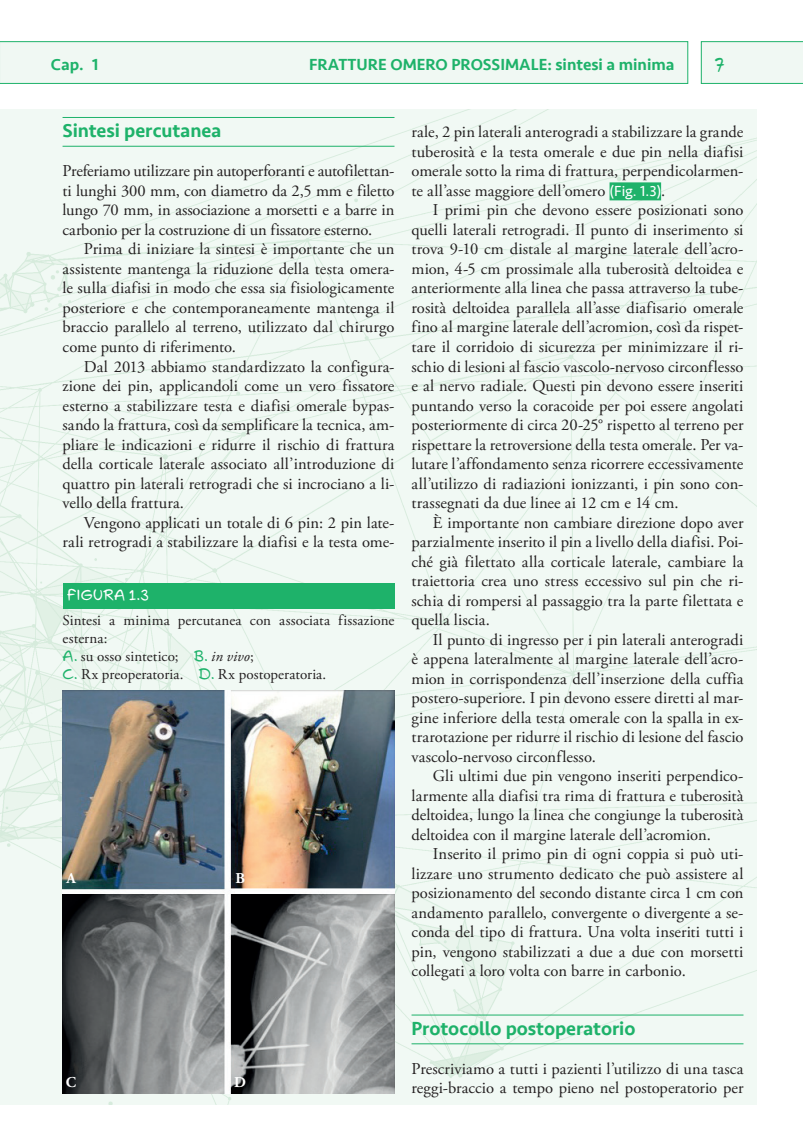
<style>
.page{position:relative;width:803px;height:1144px;background:#fff}
.page>*{position:absolute;margin:0;border:0;box-sizing:border-box;transform-origin:0 0}
.t1{font:500 19.5px "Seravek";letter-spacing:-.005em;color:#1eb26a}
.t2{font:19.5px "Swing King";color:#1eb26a;scale:.9 1}
.t3{font:16.5px/19.5px "Adobe Garamond Pro";letter-spacing:.005em;color:#231f20;text-align:justify}
.t4{font:500 16.5px "Seravek";color:#1eb26a}
.t5{font:15px/18px "Adobe Garamond Pro";letter-spacing:.01em;color:#231f20}
.t6{font:15px "Swing King";letter-spacing:.025em;color:#fff}
.t7{font:700 15px "Adobe Garamond Pro";color:#fff}
.s1{font-family:"Swing King";color:#1eb26a}
.s2{font-style:italic}
.s3{font-family:"Seravek";font-size:15px;color:#fff}
</style>
<div class="page">
<div style="left:0;top:109px;width:756px;height:995px;background:#f1f9f4"></div>
<div style="left:0;top:42px;width:687px;height:41px;background:#f0f8f3"></div>
<div style="left:0;top:41px;width:688px;height:43px;border:1px solid #1eb26a"></div>
<svg style="left:700px;top:41px;width:102px;height:43px"></svg>
<hr style="left:62px;top:117px;width:332px;height:1px;background:#1eb26a">
<hr style="left:62px;top:146px;width:332px;height:1px;background:#1eb26a">
<div style="left:609px;top:182px;width:52px;height:18px;background:#1eb26a"></div>
<hr style="left:411px;top:1014px;width:332px;height:1px;background:#1eb26a">
<hr style="left:411px;top:1043px;width:332px;height:1px;background:#1eb26a">
<div style="left:63px;top:583px;width:331px;height:25px;background:#1eb26a"></div>
<img style="left:63px;top:690px;width:331px;height:403px">
<p class="t4" style="left:51px;top:54px;width:49px">Cap. 1</p>
<p class="t4" style="left:309px;top:54px;width:367px">FRATTURE OMERO PROSSIMALE: sintesi a minima</p>
<p class="t2" style="left:714px;top:52px;width:13px">7</p>
<p class="t1" style="left:62px;top:119px;width:160px">Sintesi percutanea</p>
<p class="t3" style="left:62px;top:162px;width:333px">Preferiamo utilizzare pin autoperforanti e autofilettan&shy;ti lunghi 300 mm, con diametro da 2,5 mm e filetto lungo 70 mm, in associazione a morsetti e a barre in carbonio per la costruzione di un fissatore esterno.</p>
<p class="t3" style="left:62px;top:240px;width:333px;text-indent:21px">Prima di iniziare la sintesi è importante che un assistente mantenga la riduzione della testa omera&shy;le sulla diafisi in modo che essa sia fisiologicamente posteriore e che contemporaneamente mantenga il braccio parallelo al terreno, utilizzato dal chirurgo come punto di riferimento.</p>
<p class="t3" style="left:62px;top:357px;width:333px;text-indent:21px">Dal 2013 abbiamo standardizzato la configura&shy;zione dei pin, applicandoli come un vero fissatore esterno a stabilizzare testa e diafisi omerale bypas&shy;sando la frattura, così da semplificare la tecnica, am&shy;pliare le indicazioni e ridurre il rischio di frattura della corticale laterale associato all’introduzione di quattro pin laterali retrogradi che si incrociano a li&shy;vello della frattura.</p>
<p class="t3" style="left:62px;top:513px;width:333px;text-align:right">Vengono applicati un totale di 6 pin: 2 pin late&shy;rali retrogradi a stabilizzare la diafisi e la testa ome-</p>
<p class="t6" style="left:67px;top:586px;width:84px">FIGURA 1.3</p>
<p class="t5" style="left:62px;top:612px;width:333px">Sintesi a minima percutanea con associata fissazione esterna:<br><span class="s1">A.</span> su osso sintetico; <span class="s1">B.</span> <span class="s2">in vivo</span>;<br><span class="s1">C.</span> Rx preoperatoria. <span class="s1">D.</span> Rx postoperatoria.</p>
<p class="t7" style="left:66px;top:869px;width:11px">A</p>
<p class="t7" style="left:66px;top:1073px;width:12px">C</p>
<p class="t7" style="left:235px;top:869px;width:11px">B</p>
<p class="t7" style="left:234px;top:1073px;width:13px">D</p>
<p class="t3" style="left:411px;top:123px;width:333px">rale, 2 pin laterali anterogradi a stabilizzare la grande tuberosità e la testa omerale e due pin nella diafisi omerale sotto la rima di frattura, perpendicolarmen&shy;te all’asse maggiore dell’omero <span class="s3">(Fig. 1.3)</span>.</p>
<p class="t3" style="left:411px;top:201px;width:333px;text-indent:21px">I primi pin che devono essere posizionati sono quelli laterali retrogradi. Il punto di inserimento si trova 9-10 cm distale al margine laterale dell’acro&shy;mion, 4-5 cm prossimale alla tuberosità deltoidea e anteriormente alla linea che passa attraverso la tube&shy;rosità deltoidea parallela all’asse diafisario omerale fino al margine laterale dell’acromion, così da rispet&shy;tare il corridoio di sicurezza per minimizzare il ri&shy;schio di lesioni al fascio vascolo-nervoso circonflesso e al nervo radiale. Questi pin devono essere inseriti puntando verso la coracoide per poi essere angolati posteriormente di circa 20-25° rispetto al terreno per rispettare la retroversione della testa omerale. Per va&shy;lutare l’affondamento senza ricorrere eccessivamente all’utilizzo di radiazioni ionizzanti, i pin sono con&shy;trassegnati da due linee ai 12 cm e 14 cm.</p>
<p class="t3" style="left:411px;top:513px;width:333px;text-indent:21px">È importante non cambiare direzione dopo aver parzialmente inserito il pin a livello della diafisi. Poi&shy;ché già filettato alla corticale laterale, cambiare la traiettoria crea uno stress eccessivo sul pin che ri&shy;schia di rompersi al passaggio tra la parte filettata e quella liscia.</p>
<p class="t3" style="left:411px;top:630px;width:333px;text-indent:21px">Il punto di ingresso per i pin laterali anterogradi è appena lateralmente al margine laterale dell’acro&shy;mion in corrispondenza dell’inserzione della cuffia postero-superiore. I pin devono essere diretti al mar&shy;gine inferiore della testa omerale con la spalla in ex&shy;trarotazione per ridurre il rischio di lesione del fascio vascolo-nervoso circonflesso.</p>
<p class="t3" style="left:411px;top:766px;width:333px;text-indent:21px">Gli ultimi due pin vengono inseriti perpendico&shy;larmente alla diafisi tra rima di frattura e tuberosità deltoidea, lungo la linea che congiunge la tuberosità deltoidea con il margine laterale dell’acromion.</p>
<p class="t3" style="left:411px;top:844px;width:333px;text-indent:21px">Inserito il primo pin di ogni coppia si può uti&shy;lizzare uno strumento dedicato che può assistere al posizionamento del secondo distante circa 1 cm con andamento parallelo, convergente o divergente a se&shy;conda del tipo di frattura. Una volta inseriti tutti i pin, vengono stabilizzati a due a due con morsetti collegati a loro volta con barre in carbonio.</p>
<p class="t1" style="left:411px;top:1016px;width:225px">Protocollo postoperatorio</p>
<p class="t3" style="left:411px;top:1059px;width:333px">Prescriviamo a tutti i pazienti l’utilizzo di una tasca reggi-braccio a tempo pieno nel postoperatorio per</p>
</div>
